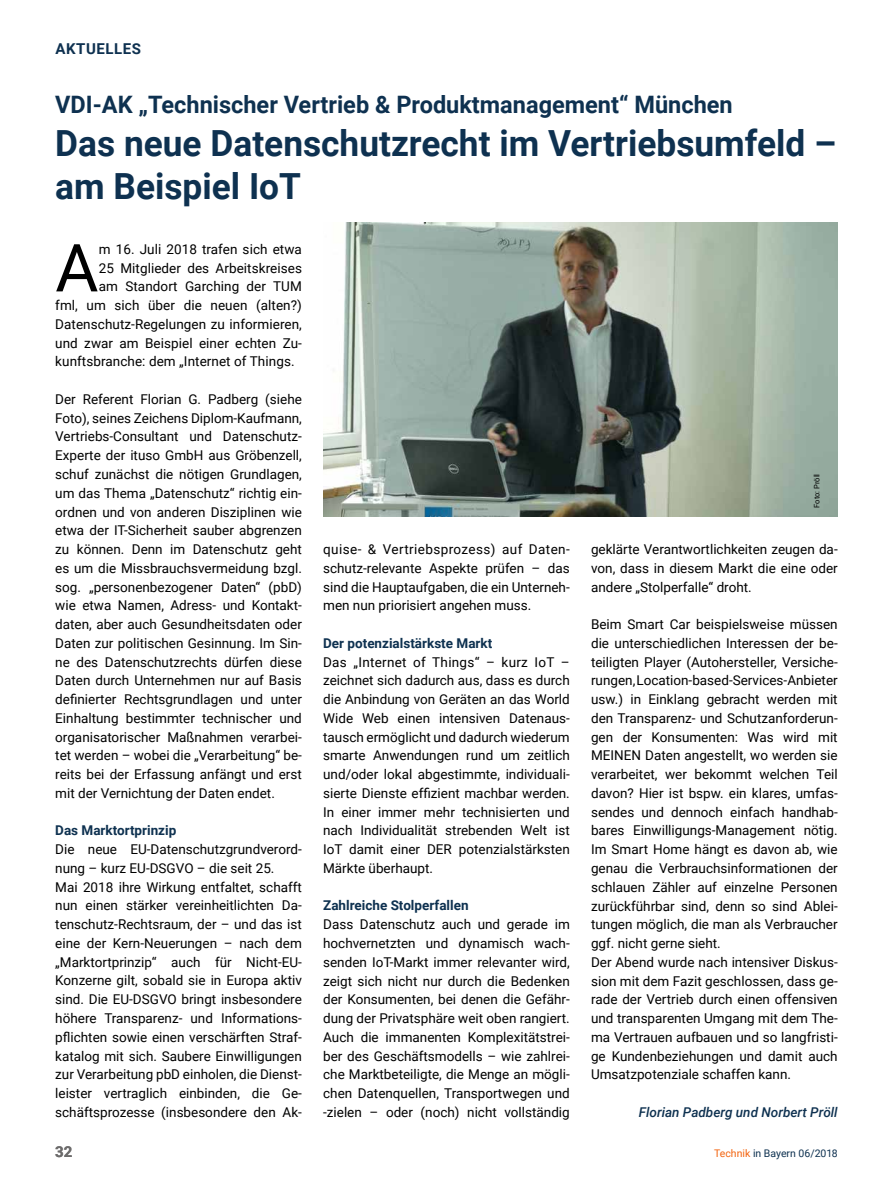
<style>
.page{position:relative;width:893px;height:1191px;background:#fff}
.page>*{position:absolute;margin:0;border:0;box-sizing:border-box;transform-origin:0 0}
.t1{font:66.3px "Roboto";color:#000}
.t2{font:700 36px/43.2px "Roboto";color:#0e3150}
.t3{font:700 24px "Roboto";color:#0e3150}
.t4{font:700 15px "Roboto";letter-spacing:.035em;color:#0e3150}
.t5{font:700 15px "Roboto";color:#6d6c6c}
.t6{font:13.5px/18.8px "Roboto";color:#000;text-align:justify}
.t7{font:700 13.5px "Roboto";color:#0e3150}
.t8{font:italic 500 13.5px "Roboto";color:#0e3150}
.t9{font:10.5px "Roboto";color:#0e3150}
.t10{font:7.5px "Roboto";color:#000}
.s1{color:#f3640f}
</style>
<div class="page">
<img style="left:323px;top:222px;width:515px;height:294px">
<p class="t4" style="left:56px;top:38px;width:87px">AKTUELLES</p>
<h3 class="t3" style="left:55px;top:87px;width:679px">VDI-AK „Technischer Vertrieb &amp; Produktmanagement“ München</h3>
<h2 class="t2" style="left:55px;top:120px;width:783px">Das neue Datenschutzrecht im Vertriebsumfeld – am Beispiel IoT</h2>
<h1 class="t1" style="left:55px;top:221px;width:45px">A</h1>
<p class="t6" style="left:99px;top:239px;width:205px">m 16. Juli 2018 trafen sich etwa</p>
<p class="t6" style="left:99px;top:258px;width:205px">25 Mitglieder des Arbeitskreises</p>
<p class="t6" style="left:99px;top:277px;width:205px">am Standort Garching der TUM</p>
<p class="t6" style="left:55px;top:295px;width:248px">fml, um sich über die neuen (alten?)</p>
<p class="t6" style="left:55px;top:314px;width:248px">Datenschutz-Regelungen zu informieren,</p>
<p class="t6" style="left:55px;top:333px;width:248px">und zwar am Beispiel einer echten Zu-</p>
<p class="t6" style="left:55px;top:352px;width:241px">kunftsbranche: dem „Internet of Things.</p>
<p class="t6" style="left:55px;top:389px;width:248px">Der Referent Florian G. Padberg (siehe Foto), seines Zeichens Diplom-Kaufmann, Vertriebs-Consultant und Datenschutz-Experte der ituso GmbH aus Gröbenzell, schuf zunächst die nötigen Grundlagen, um das Thema „Datenschutz“ richtig ein&shy;ordnen und von anderen Disziplinen wie etwa der IT-Sicherheit sauber abgrenzen zu können. Denn im Datenschutz geht es um die Missbrauchsvermeidung bzgl. sog. „personenbezogener Daten“ (pbD) wie etwa Namen, Adress- und Kontakt&shy;daten, aber auch Gesundheitsdaten oder Daten zur politischen Gesinnung. Im Sin&shy;ne des Datenschutzrechts dürfen diese Daten durch Unternehmen nur auf Basis definierter Rechtsgrundlagen und unter Einhaltung bestimmter technischer und organisatorischer Maßnahmen verarbei&shy;tet werden – wobei die „Verarbeitung“ be&shy;reits bei der Erfassung anfängt und erst mit der Vernichtung der Daten endet.</p>
<p class="t7" style="left:55px;top:821px;width:123px">Das Marktortprinzip</p>
<p class="t6" style="left:55px;top:839px;width:248px;text-align:left">Die neue EU-Datenschutzgrundverord&shy;nung – kurz EU-DSGVO – die seit 25.<br>Mai 2018 ihre Wirkung entfaltet, schafft nun einen stärker vereinheitlichten Da&shy;tenschutz-Rechtsraum, der – und das ist eine der Kern-Neuerungen – nach dem „Marktortprinzip“ auch für Nicht-EU-Konzerne gilt, sobald sie in Europa aktiv sind. Die EU-DSGVO bringt insbesondere höhere Transparenz- und Informations&shy;pflichten sowie einen verschärften Straf&shy;katalog mit sich. Saubere Einwilligungen zur Verarbeitung pbD einholen, die Dienst&shy;leister vertraglich einbinden, die Ge&shy;schäftsprozesse (insbesondere den Ak-</p>
<p class="t6" style="left:323px;top:539px;width:248px">quise- &amp; Vertriebsprozess) auf Daten&shy;schutz-relevante Aspekte prüfen – das sind die Hauptaufgaben, die ein Unterneh&shy;men nun priorisiert angehen muss.</p>
<p class="t7" style="left:323px;top:633px;width:171px">Der potenzialstärkste Markt</p>
<p class="t6" style="left:323px;top:652px;width:248px">Das „Internet of Things“ – kurz IoT – zeichnet sich dadurch aus, dass es durch die Anbindung von Geräten an das World Wide Web einen intensiven Datenaus&shy;tausch ermöglicht und dadurch wiederum smarte Anwendungen rund um zeitlich und/oder lokal abgestimmte, individuali&shy;sierte Dienste effizient machbar werden.<br>In einer immer mehr technisierten und nach Individualität strebenden Welt ist IoT damit einer DER potenzialstärksten Märkte überhaupt.</p>
<p class="t7" style="left:323px;top:896px;width:147px">Zahlreiche Stolperfallen</p>
<p class="t6" style="left:323px;top:914px;width:248px">Dass Datenschutz auch und gerade im hochvernetzten und dynamisch wach&shy;senden IoT-Markt immer relevanter wird, zeigt sich nicht nur durch die Bedenken der Konsumenten, bei denen die Gefähr&shy;dung der Privatsphäre weit oben rangiert.<br>Auch die immanenten Komplexitätstrei&shy;ber des Geschäftsmodells – wie zahlrei&shy;che Marktbeteiligte, die Menge an mögli&shy;chen Datenquellen, Transportwegen und -zielen – oder (noch) nicht vollständig</p>
<p class="t10" style="left:812px;top:507px;width:35px;rotate:-90deg">Foto: Pröll</p>
<p class="t6" style="left:591px;top:539px;width:248px">geklärte Verantwortlichkeiten zeugen da&shy;von, dass in diesem Markt die eine oder andere „Stolperfalle“ droht.</p>
<p class="t6" style="left:591px;top:614px;width:248px;text-align:left">Beim Smart Car beispielsweise müssen die unterschiedlichen Interessen der be&shy;teiligten Player (Autohersteller, Versiche&shy;rungen, Location-based-Services-Anbieter usw.) in Einklang gebracht werden mit den Transparenz- und Schutzanforderun&shy;gen der Konsumenten: Was wird mit MEINEN Daten angestellt, wo werden sie verarbeitet, wer bekommt welchen Teil davon? Hier ist bspw. ein klares, umfas&shy;sendes und dennoch einfach handhab&shy;bares Einwilligungs-Management nötig.<br>Im Smart Home hängt es davon ab, wie genau die Verbrauchsinformationen der schlauen Zähler auf einzelne Personen zurückführbar sind, denn so sind Ablei&shy;tungen möglich, die man als Verbraucher ggf. nicht gerne sieht.<br>Der Abend wurde nach intensiver Diskus&shy;sion mit dem Fazit geschlossen, dass ge&shy;rade der Vertrieb durch einen offensiven und transparenten Umgang mit dem The&shy;ma Vertrauen aufbauen und so langfristi&shy;ge Kundenbeziehungen und damit auch Umsatzpotenziale schaffen kann.</p>
<p class="t8" style="left:639px;top:1102px;width:200px">Florian Padberg und Norbert Pröll</p>
<p class="t5" style="left:55px;top:1141px;width:19px">32</p>
<p class="t9" style="left:714px;top:1145px;width:125px"><span class="s1">Technik</span> in Bayern 06/2018</p>
</div>
